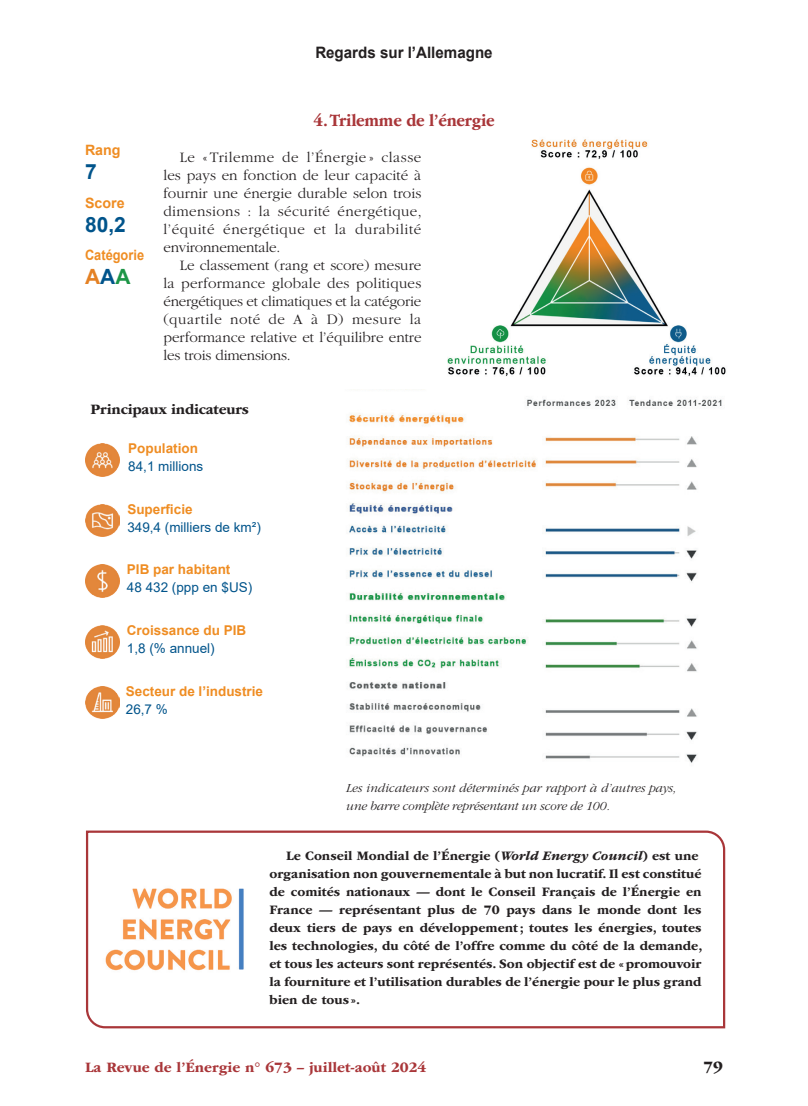
<style>
.page{position:relative;width:808px;height:1106px;background:#fff}
.page>*{position:absolute;margin:0;border:0;box-sizing:border-box;transform-origin:0 0}
.t1{font:700 21px "Arial";color:#00548b}
.t2{font:700 21px "Arial";color:#e48124}
.t3{font:700 18px "ITC Garamond Std";letter-spacing:-.015em;color:#a93639;scale:.9 1}
.t4{font:700 16.5px "ITC Garamond Std";color:#231f20}
.t5{font:700 15.75px "Arial";color:#231f20;scale:.96 1}
.t6{font:300 15px/18px "ITC Garamond Std";color:#231f20;text-align:justify}
.t7{font:700 15px "ITC Garamond Std";color:#a93639}
.t8{font:700 15px "ITC Garamond Std";letter-spacing:-.015em;color:#231f20}
.t9{font:700 14.25px "Arial";color:#ef8d23}
.t10{font:700 14.25px "Arial";color:#ef8d23;scale:.9 1}
.t11{font:700 13.5px/18px "ITC Garamond Std";color:#231f20}
.t12{font:700 13.5px "Arial";color:#ef8d23}
.t13{font:13.5px "Arial";color:#00548b}
.t14{font:italic 300 12.75px/18px "ITC Garamond Std";color:#231f20}
.s1{color:#00548b}
.s2{color:#1c9546}
.s3{font-style:italic}
</style>
<div class="page">
<svg style="left:86px;top:830px;width:640px;height:199px"></svg>
<img style="left:100px;top:880px;width:153px;height:98px">
<img style="left:85px;top:443px;width:34px;height:34px">
<img style="left:85px;top:565px;width:34px;height:33px">
<img style="left:85px;top:686px;width:34px;height:32px">
<img style="left:86px;top:505px;width:34px;height:32px">
<img style="left:85px;top:625px;width:34px;height:33px">
<img style="left:447px;top:139px;width:279px;height:237px">
<img style="left:347px;top:389px;width:375px;height:374px">
<p class="t5" style="left:315px;top:41px;width:186px">Regards sur l’Allemagne</p>
<p class="t9" style="left:85px;top:140px;width:37px">Rang</p>
<h1 class="t1" style="left:85px;top:157px;width:13px">7</h1>
<p class="t9" style="left:85px;top:192px;width:41px">Score</p>
<h1 class="t1" style="left:85px;top:209px;width:42px">80,2</h1>
<p class="t10" style="left:85px;top:245px;width:67px">Catégorie</p>
<h1 class="t2" style="left:85px;top:262px;width:47px">A<span class="s1">A</span><span class="s2">A</span></h1>
<h2 class="t3" style="left:314px;top:110px;width:203px">4. Trilemme de l’énergie</h2>
<p class="t6" style="left:163px;top:148px;width:260px;text-indent:16px">Le « Trilemme de l’Énergie » classe les pays en fonction de leur capacité à fournir une énergie durable selon trois dimensions : la sécurité énergétique, l’équité énergétique et la durabilité environnementale.</p>
<p class="t6" style="left:163px;top:256px;width:260px;text-indent:17px">Le classement (rang et score) mesure la performance globale des politiques énergétiques et climatiques et la catégorie (quartile noté de A à D) mesure la performance relative et l’équilibre entre les trois dimensions.</p>
<p class="t8" style="left:91px;top:401px;width:160px">Principaux indicateurs</p>
<p class="t12" style="left:128px;top:439px;width:71px">Population</p>
<p class="t13" style="left:128px;top:457px;width:77px">84,1 millions</p>
<p class="t12" style="left:127px;top:499px;width:67px">Superficie</p>
<p class="t13" style="left:127px;top:517px;width:135px">349,4 (milliers de km²)</p>
<p class="t12" style="left:127px;top:560px;width:105px">PIB par habitant</p>
<p class="t13" style="left:127px;top:578px;width:127px">48 432 (ppp en $US)</p>
<p class="t12" style="left:127px;top:620px;width:121px">Croissance du PIB</p>
<p class="t13" style="left:127px;top:639px;width:89px">1,8 (% annuel)</p>
<p class="t12" style="left:126px;top:681px;width:139px">Secteur de l’industrie</p>
<p class="t13" style="left:126px;top:699px;width:44px">26,7 %</p>
<p class="t14" style="left:346px;top:779px;width:332px">Les indicateurs sont déterminés par rapport à d’autres pays, une barre complète représentant un score de 100.</p>
<p class="t11" style="left:270px;top:847px;width:434px;text-indent:16px">Le Conseil Mondial de l’Énergie (<span class="s3">World Energy Council</span>) est une organisation non gouvernementale à but non lucratif. Il est constitué de comités nationaux — dont le Conseil Français de l’Énergie en France — représentant plus de 70 pays dans le monde dont les deux tiers de pays en développement; toutes les énergies, toutes les technologies, du côté de l’offre comme du côté de la demande, et tous les acteurs sont représentés. Son objectif est de «promouvoir la fourniture et l’utilisation durables de l’énergie pour le plus grand bien de tous ».</p>
<p class="t7" style="left:85px;top:1058px;width:343px">La Revue de l’Énergie n° 673 – juillet-août 2024</p>
<p class="t4" style="left:703px;top:1057px;width:21px">79</p>
</div>
